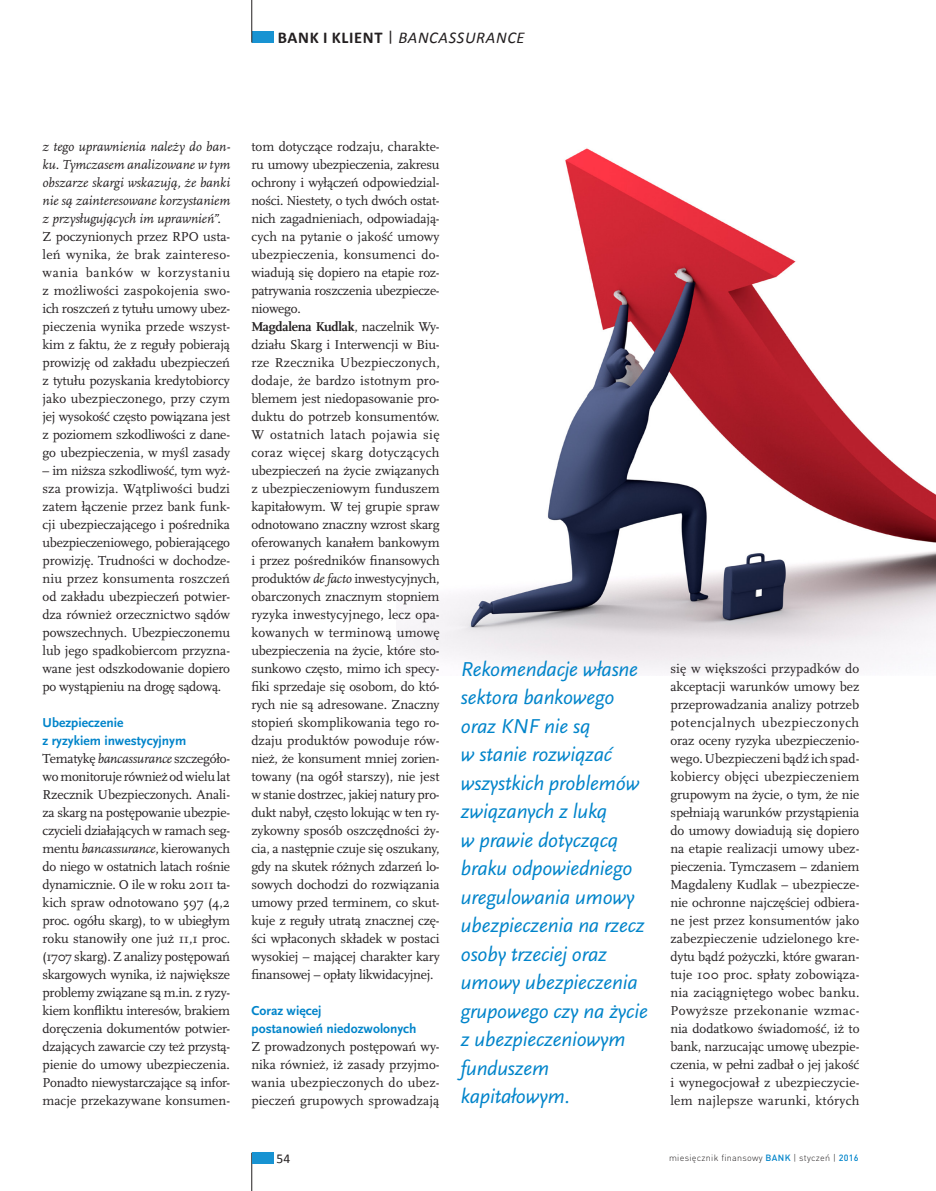
<style>
.page{position:relative;width:936px;height:1191px;background:#fff}
.page>*{position:absolute;margin:0;border:0;box-sizing:border-box;transform-origin:0 0}
.Wyimek__1{font:italic 21px/28.5px "Scala Sans Pro";letter-spacing:-.01em;color:#0084ca}
.t1{font:italic 16.5px "Calibri";letter-spacing:.04em;color:#231f20}
.body{font:13.5px/18px "Scala Pro";letter-spacing:-.015em;color:#231f20;text-align:justify}
.body-2{font:italic 13.5px/18px "Scala Pro";letter-spacing:-.005em;color:#231f20;text-align:justify}
.Śródtytuł{font:700 13.5px/18px "Scala Sans Pro";color:#0084ca}
.t2{font:13.5px "Calibri";color:#231f20}
.t3{font:300 9px "DINPL";letter-spacing:.03em;color:#231f20}
.s1{font-weight:700;font-style:normal}
.s2{font-style:normal;font-size:14.7px}
.s3{font-style:italic}
.s4{font-weight:700}
.s5{font-weight:500;color:#0084ca}
</style>
<div class="page">
<img style="left:398px;top:148px;width:537px;height:524px">
<hr style="left:251px;top:1152px;width:1px;height:39px;background:#231f20">
<div style="left:252px;top:1152px;width:21px;height:11px;background:#1893d2"></div>
<div style="left:252px;top:31px;width:21px;height:12px;background:#1893d2"></div>
<hr style="left:251px;top:0;width:1px;height:43px;background:#231f20">
<p class="t1" style="left:278px;top:26px;width:248px"><span class="s1">BANK I KLIENT</span> <span class="s2">|</span> BANCASSURANCE</p>
<p class="body-2" style="left:43px;top:137px;width:189px">z tego uprawnienia należy do ban&shy;ku. Tymczasem analizowane w tym obszarze skargi wskazują, że banki nie są zainteresowane korzystaniem z przysługujących im uprawnień”.</p>
<p class="body" style="left:43px;top:228px;width:189px">Z poczynionych przez RPO usta&shy;leń wynika, że brak zaintereso&shy;wania banków w korzystaniu z możliwości zaspokojenia swo&shy;ich roszczeń z tytułu umowy ubez&shy;pieczenia wynika przede wszyst&shy;kim z faktu, że z reguły pobierają prowizję od zakładu ubezpieczeń z tytułu pozyskania kredytobiorcy jako ubezpieczonego, przy czym jej wysokość często powiązana jest z poziomem szkodliwości z dane&shy;go ubezpieczenia, w myśl zasady</p>
<p class="body" style="left:43px;top:461px;width:189px">– im niższa szkodliwość, tym wyż&shy;sza prowizja. Wątpliwości budzi zatem łączenie przez bank funk&shy;cji ubezpieczającego i pośrednika ubezpieczeniowego, pobierającego prowizję. Trudności w dochodze&shy;niu przez konsumenta roszczeń od zakładu ubezpieczeń potwier&shy;dza również orzecznictwo sądów powszechnych. Ubezpieczonemu lub jego spadkobiercom przyzna&shy;wane jest odszkodowanie dopiero po wystąpieniu na drogę sądową.</p>
<p class="Śródtytuł" style="left:43px;top:713px;width:145px">Ubezpieczenie<br>z ryzykiem inwestycyjnym</p>
<p class="body" style="left:43px;top:749px;width:189px">Tematykę <span class="s3">bancassurance</span> szczegóło&shy;wo monitoruje również od wielu lat Rzecznik Ubezpieczonych. Anali&shy;za skarg na postępowanie ubezpie&shy;czycieli działających w ramach seg&shy;mentu <span class="s3">bancassurance</span>, kierowanych do niego w ostatnich latach rośnie dynamicznie. O ile w roku 2011 ta&shy;kich spraw odnotowano 597 (4,2 proc. ogółu skarg), to w ubiegłym roku stanowiły one już 11,1 proc. (1707 skarg). Z analizy postępowań skargowych wynika, iż największe problemy związane są m.in. z ryzy&shy;kiem konfliktu interesów, brakiem doręczenia dokumentów potwier&shy;dzających zawarcie czy też przystą&shy;pienie do umowy ubezpieczenia.<br>Ponadto niewystarczające są infor&shy;macje przekazywane konsumen-</p>
<p class="body" style="left:251px;top:137px;width:190px">tom dotyczące rodzaju, charakte&shy;ru umowy ubezpieczenia, zakresu ochrony i wyłączeń odpowiedzial&shy;ności. Niestety, o tych dwóch ostat&shy;nich zagadnieniach, odpowiadają&shy;cych na pytanie o jakość umowy ubezpieczenia, konsumenci do&shy;wiadują się dopiero na etapie roz&shy;patrywania roszczenia ubezpiecze&shy;niowego.</p>
<p class="body" style="left:251px;top:317px;width:190px"><span class="s4">Magdalena Kudlak</span>, naczelnik Wy&shy;działu Skarg i Interwencji w Biu&shy;rze Rzecznika Ubezpieczonych, dodaje, że bardzo istotnym pro&shy;blemem jest niedopasowanie pro&shy;duktu do potrzeb konsumentów.<br>W ostatnich latach pojawia się coraz więcej skarg dotyczących ubezpieczeń na życie związanych z ubezpieczeniowym funduszem kapitałowym. W tej grupie spraw odnotowano znaczny wzrost skarg oferowanych kanałem bankowym i przez pośredników finansowych produktów <span class="s3">de facto</span> inwestycyjnych, obarczonych znacznym stopniem ryzyka inwestycyjnego, lecz opa&shy;kowanych w terminową umowę ubezpieczenia na życie, które sto&shy;sunkowo często, mimo ich specy&shy;fiki sprzedaje się osobom, do któ&shy;rych nie są adresowane. Znaczny stopień skomplikowania tego ro&shy;dzaju produktów powoduje rów&shy;nież, że konsument mniej zorien&shy;towany (na ogół starszy), nie jest w stanie dostrzec, jakiej natury pro&shy;dukt nabył, często lokując w ten ry&shy;zykowny sposób oszczędności ży&shy;cia, a następnie czuje się oszukany, gdy na skutek różnych zdarzeń lo&shy;sowych dochodzi do rozwiązania umowy przed terminem, co skut&shy;kuje z reguły utratą znacznej czę&shy;ści wpłaconych składek w postaci wysokiej – mającej charakter kary finansowej – opłaty likwidacyjnej.</p>
<p class="Śródtytuł" style="left:251px;top:1001px;width:167px">Coraz więcej<br>postanowień niedozwolonych</p>
<p class="body" style="left:251px;top:1037px;width:190px">Z prowadzonych postępowań wy&shy;nika również, iż zasady przyjmo&shy;wania ubezpieczonych do ubez&shy;pieczeń grupowych sprowadzają</p>
<p class="Wyimek__1" style="left:461px;top:655px;width:188px">Rekomendacje własne sektora bankowego oraz KNF nie są<br>w stanie rozwiązać wszystkich problemów związanych z luką<br>w prawie dotyczącą braku odpowiedniego uregulowania umowy ubezpieczenia na rzecz osoby trzeciej oraz umowy ubezpieczenia grupowego czy na życie z ubezpieczeniowym funduszem kapitałowym.</p>
<p class="t2" style="left:276px;top:1149px;width:15px">54</p>
<p class="body" style="left:670px;top:659px;width:190px">się w większości przypadków do akceptacji warunków umowy bez przeprowadzania analizy potrzeb potencjalnych ubezpieczonych oraz oceny ryzyka ubezpieczenio&shy;wego. Ubezpieczeni bądź ich spad&shy;kobiercy objęci ubezpieczeniem grupowym na życie, o tym, że nie spełniają warunków przystąpienia do umowy dowiadują się dopiero na etapie realizacji umowy ubez&shy;pieczenia. Tymczasem – zdaniem Magdaleny Kudlak – ubezpiecze&shy;nie ochronne najczęściej odbiera&shy;ne jest przez konsumentów jako zabezpieczenie udzielonego kre&shy;dytu bądź pożyczki, które gwaran&shy;tuje 100 proc. spłaty zobowiąza&shy;nia zaciągniętego wobec banku.<br>Powyższe przekonanie wzmac&shy;nia dodatkowo świadomość, iż to bank, narzucając umowę ubezpie&shy;czenia, w pełni zadbał o jej jakość i wynegocjował z ubezpieczycie&shy;lem najlepsze warunki, których</p>
<p class="t3" style="left:669px;top:1152px;width:191px">miesięcznik finansowy <span class="s5">BANK</span> | styczeń | <span class="s5">2016</span></p>
</div>
